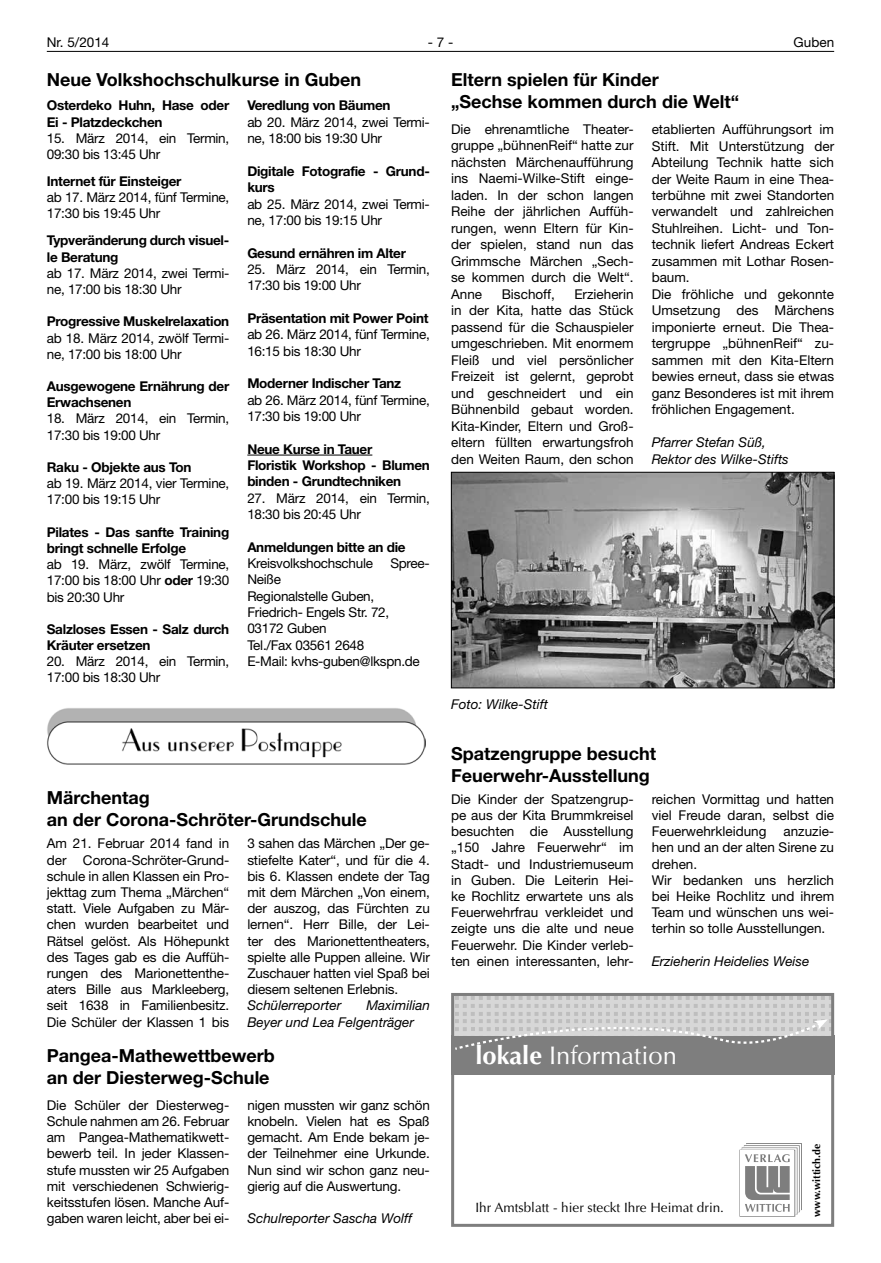
<style>
.page{position:relative;width:881px;height:1263px;background:#fff}
.page>*{position:absolute;margin:0;border:0;box-sizing:border-box;transform-origin:0 0}
.t1{font:25.5px "Optima LT";color:#fff}
.t2{font:700 18px/21.6px "Helvetica Neue LT";color:#000}
.t3{font:13.5px/16.2px "Helvetica Neue LT";letter-spacing:-.01em;color:#000}
.t4{font:700 13.5px/16.2px "Helvetica Neue LT";letter-spacing:-.02em;color:#000}
.t5{font:italic 13.5px/16.2px "Helvetica Neue LT";color:#000}
.t6{font:13.5px "Optima LT";color:#000}
.t7{font:700 10.5px "Optima LT";color:#000}
.s1{font-weight:700}
</style>
<div class="page">
<hr style="left:47px;top:51px;width:786px;height:1px;background:#000">
<hr style="left:247px;top:455px;width:125px;height:1px;background:#000">
<img style="left:47px;top:708px;width:378px;height:56px">
<img style="left:453px;top:474px;width:378px;height:212px">
<div style="left:451px;top:472px;width:382px;height:216px;border:1px solid #000"></div>
<div style="left:451px;top:1035px;width:382px;height:39px;background:#7e7e7e"></div>
<svg style="left:455px;top:997px;width:374px;height:53px"></svg>
<svg style="left:739px;top:1143px;width:62px;height:74px"></svg>
<div style="left:451px;top:993px;width:382px;height:234px;border:3px solid #7e7e7e"></div>
<p class="t3" style="left:47px;top:34px;width:64px">Nr. 5/2014</p>
<p class="t3" style="left:427px;top:34px;width:27px">- 7 -</p>
<p class="t3" style="left:793px;top:34px;width:42px">Guben</p>
<h2 class="t2" style="left:47px;top:69px;width:316px">Neue Volkshochschulkurse in Guben</h2>
<h2 class="t2" style="left:451px;top:69px;width:209px">Eltern spielen für Kinder</h2>
<p class="t4" style="left:47px;top:97px;width:184px">Osterdeko Huhn, Hase oder</p>
<h2 class="t2" style="left:451px;top:90px;width:289px">„Sechse kommen durch die Welt“</h2>
<p class="t4" style="left:47px;top:113px;width:117px">Ei - Platzdeckchen</p>
<p class="t3" style="left:47px;top:130px;width:184px">15. März 2014, ein Termin,<br>09:30 bis 13:45 Uhr</p>
<p class="t4" style="left:47px;top:173px;width:136px">Internet für Einsteiger</p>
<p class="t3" style="left:47px;top:189px;width:184px">ab 17. März 2014, fünf Termine,<br>17:30 bis 19:45 Uhr</p>
<p class="t4" style="left:47px;top:232px;width:184px">Typveränderung durch visuel&shy;le Beratung</p>
<p class="t3" style="left:47px;top:265px;width:184px">ab 17. März 2014, zwei Termi&shy;ne, 17:00 bis 18:30 Uhr</p>
<p class="t4" style="left:47px;top:313px;width:184px">Progressive Muskelrelaxation</p>
<p class="t3" style="left:47px;top:329px;width:184px">ab 18. März 2014, zwölf Termi&shy;ne, 17:00 bis 18:00 Uhr</p>
<p class="t4" style="left:47px;top:378px;width:184px">Ausgewogene Ernährung der<br>Erwachsenen</p>
<p class="t3" style="left:47px;top:410px;width:184px">18. März 2014, ein Termin,<br>17:30 bis 19:00 Uhr</p>
<p class="t4" style="left:47px;top:459px;width:146px">Raku - Objekte aus Ton</p>
<p class="t3" style="left:47px;top:475px;width:184px">ab 19. März 2014, vier Termine,<br>17:00 bis 19:15 Uhr</p>
<p class="t4" style="left:47px;top:524px;width:184px">Pilates - Das sanfte Training bringt schnelle Erfolge</p>
<p class="t3" style="left:47px;top:556px;width:184px;text-align:justify">ab 19. März, zwölf Termine, 17:00 bis 18:00 Uhr <span class="s1">oder</span> 19:30 bis 20:30 Uhr</p>
<p class="t4" style="left:47px;top:621px;width:184px">Salzloses Essen - Salz durch<br>Kräuter ersetzen</p>
<p class="t3" style="left:47px;top:653px;width:184px">20. März 2014, ein Termin,<br>17:00 bis 18:30 Uhr</p>
<p class="t4" style="left:247px;top:97px;width:145px">Veredlung von Bäumen</p>
<p class="t3" style="left:247px;top:114px;width:184px">ab 20. März 2014, zwei Termi&shy;ne, 18:00 bis 19:30 Uhr</p>
<p class="t4" style="left:247px;top:163px;width:184px">Digitale Fotografie - Grund&shy;kurs</p>
<p class="t3" style="left:247px;top:195px;width:184px">ab 25. März 2014, zwei Termi&shy;ne, 17:00 bis 19:15 Uhr</p>
<p class="t4" style="left:247px;top:244px;width:160px">Gesund ernähren im Alter</p>
<p class="t3" style="left:247px;top:261px;width:184px">25. März 2014, ein Termin,<br>17:30 bis 19:00 Uhr</p>
<p class="t4" style="left:247px;top:310px;width:183px">Präsentation mit Power Point</p>
<p class="t3" style="left:247px;top:326px;width:184px">ab 26. März 2014, fünf Termine,<br>16:15 bis 18:30 Uhr</p>
<p class="t4" style="left:247px;top:375px;width:155px">Moderner Indischer Tanz</p>
<p class="t3" style="left:247px;top:391px;width:184px">ab 26. März 2014, fünf Termine,<br>17:30 bis 19:00 Uhr</p>
<p class="t4" style="left:247px;top:440px;width:184px">Neue Kurse in Tauer<br>Floristik Workshop - Blumen binden - Grundtechniken</p>
<p class="t3" style="left:247px;top:489px;width:184px">27. März 2014, ein Termin,<br>18:30 bis 20:45 Uhr</p>
<p class="t4" style="left:247px;top:538px;width:160px">Anmeldungen bitte an die</p>
<p class="t3" style="left:247px;top:555px;width:127px">Kreisvolkshochschule</p>
<p class="t3" style="left:390px;top:555px;width:41px">Spree-</p>
<p class="t3" style="left:247px;top:571px;width:174px">Neiße<br>Regionalstelle Guben,<br>Friedrich- Engels Str. 72,<br>03172 Guben<br>Tel./Fax 03561 2648<br>E-Mail: kvhs-guben@lkspn.de</p>
<p class="t3" style="left:451px;top:121px;width:184px;text-align:justify">Die ehrenamtliche Theater&shy;gruppe „bühnenReif“ hatte zur nächsten Märchenaufführung ins Naemi-Wilke-Stift einge&shy;laden. In der schon langen Reihe der jährlichen Auffüh&shy;rungen, wenn Eltern für Kin&shy;der spielen, stand nun das Grimmsche Märchen „Sech&shy;se kommen durch die Welt“.<br>Anne</p>
<p class="t3" style="left:651px;top:121px;width:184px">etablierten Aufführungsort im<br>Stift. Mit Unterstützung der<br>Abteilung Technik hatte sich der Weite Raum in eine Thea&shy;terbühne mit zwei Standorten verwandelt und zahlreichen<br>Stuhlreihen. Licht- und Ton&shy;technik liefert Andreas Eckert zusammen mit Lothar Rosen&shy;baum.<br>Die fröhliche und gekonnte<br>Umsetzung des Märchens imponierte erneut. Die Thea&shy;tergruppe „bühnenReif“ zu&shy;sammen mit den Kita-Eltern bewies erneut, dass sie etwas ganz Besonderes ist mit ihrem fröhlichen Engagement.</p>
<p class="t5" style="left:651px;top:434px;width:138px">Pfarrer Stefan Süß,<br>Rektor des Wilke-Stifts</p>
<p class="t3" style="left:501px;top:286px;width:55px">Bischoff,</p>
<p class="t3" style="left:451px;top:286px;width:184px;text-align:justify;text-indent:123px">Erzieherin in der Kita, hatte das Stück passend für die Schauspieler umgeschrieben. Mit enormem Fleiß und viel persönlicher Freizeit ist gelernt, geprobt und geschneidert und ein Bühnenbild gebaut worden.<br>Kita-Kinder, Eltern und Groß&shy;eltern füllten erwartungsfroh den Weiten Raum, den schon</p>
<h2 class="t2" style="left:47px;top:786px;width:321px">Märchentag<br>an der Corona-Schröter-Grundschule</h2>
<p class="t3" style="left:47px;top:835px;width:184px;text-align:justify">Am 21. Februar 2014 fand in der Corona-Schröter-Grund&shy;schule in allen Klassen ein Pro&shy;jekttag zum Thema „Märchen“ statt. Viele Aufgaben zu Mär&shy;chen wurden bearbeitet und Rätsel gelöst. Als Höhepunkt des Tages gab es die Auffüh&shy;rungen des Marionettenthe&shy;aters Bille aus Markleeberg, seit 1638 in Familienbesitz.<br>Die Schüler der Klassen 1 bis</p>
<p class="t3" style="left:247px;top:835px;width:184px;text-align:justify">3 sahen das Märchen „Der ge&shy;stiefelte Kater“, und für die 4. bis 6. Klassen endete der Tag mit dem Märchen „Von einem, der auszog, das Fürchten zu lernen“. Herr Bille, der Lei&shy;ter des Marionettentheaters, spielte alle Puppen alleine. Wir Zuschauer hatten viel Spaß bei diesem seltenen Erlebnis.</p>
<p class="t5" style="left:247px;top:997px;width:95px">Schülerreporter</p>
<p class="t5" style="left:247px;top:997px;width:184px;text-indent:119px">Maximilian<br>Beyer und Lea Felgenträger</p>
<h2 class="t2" style="left:47px;top:1045px;width:229px">Pangea-Mathewettbewerb an der Diesterweg-Schule</h2>
<p class="t3" style="left:47px;top:1097px;width:184px;text-align:justify">Die Schüler der Diesterweg-Schule nahmen am 26. Februar am Pangea-Mathematikwett&shy;bewerb teil. In jeder Klassen&shy;stufe mussten wir 25 Aufgaben mit verschiedenen Schwierig&shy;keitsstufen lösen. Manche Auf&shy;gaben waren leicht, aber bei ei-</p>
<p class="t3" style="left:247px;top:1097px;width:184px;text-align:justify">nigen mussten wir ganz schön knobeln. Vielen hat es Spaß gemacht. Am Ende bekam je&shy;der Teilnehmer eine Urkunde.<br>Nun sind wir schon ganz neu&shy;gierig auf die Auswertung.</p>
<p class="t5" style="left:247px;top:1210px;width:166px">Schulreporter Sascha Wolff</p>
<p class="t5" style="left:451px;top:696px;width:98px">Foto: Wilke-Stift</p>
<h2 class="t2" style="left:451px;top:742px;width:206px">Spatzengruppe besucht<br>Feuerwehr-Ausstellung</h2>
<p class="t3" style="left:451px;top:791px;width:184px;text-align:justify">Die Kinder der Spatzengrup&shy;pe aus der Kita Brummkreisel besuchten die Ausstellung „150 Jahre Feuerwehr“ im Stadt- und Industriemuseum in Guben. Die Leiterin Hei&shy;ke Rochlitz erwartete uns als Feuerwehrfrau verkleidet und zeigte uns die alte und neue Feuerwehr. Die Kinder verleb&shy;ten einen interessanten, lehr-</p>
<p class="t3" style="left:651px;top:791px;width:184px">reichen Vormittag und hatten viel Freude daran, selbst die<br>Feuerwehrkleidung anzuzie&shy;hen und an der alten Sirene zu drehen.<br>Wir bedanken uns herzlich bei Heike Rochlitz und ihrem<br>Team und wünschen uns wei&shy;terhin so tolle Ausstellungen.</p>
<p class="t5" style="left:651px;top:952px;width:159px">Erzieherin Heidelies Weise</p>
<h1 class="t1" style="left:475px;top:1040px;width:203px"><span class="s1">lokale</span> Information</h1>
<p class="t6" style="left:475px;top:1199px;width:250px">Ihr Amtsblatt - hier steckt Ihre Heimat drin.</p>
<p class="t7" style="left:810px;top:1217px;width:74px;rotate:-90deg">www.wittich.de</p>
</div>
